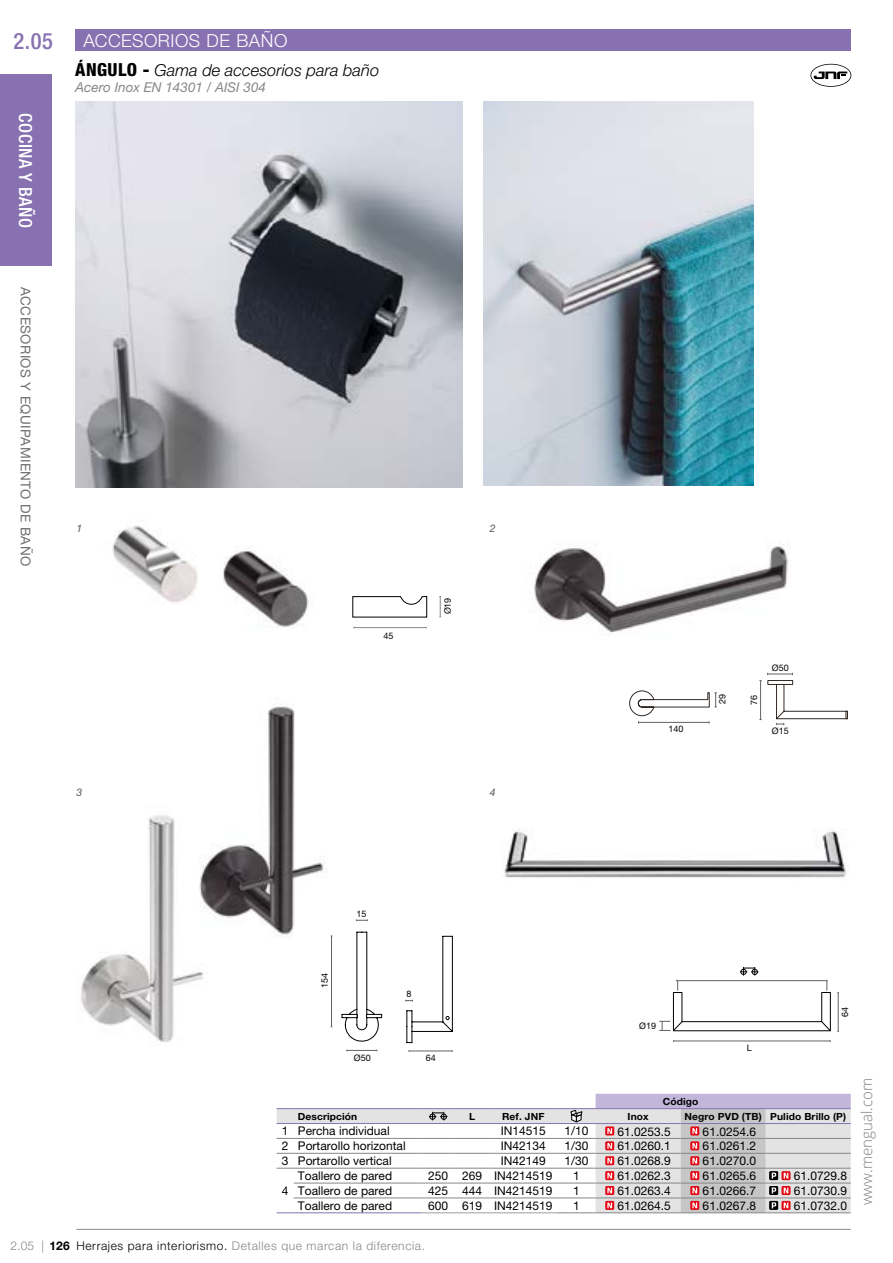
<style>
.page{position:relative;width:893px;height:1263px;background:#fff}
.page>*{position:absolute;margin:0;border:0;box-sizing:border-box;transform-origin:0 0}
.t1{font:500 condensed 22.5px "Helvetica Neue LT Pro";color:#8871b1}
.t2{font:300 18px "Helvetica Neue LT Pro";letter-spacing:.03em;color:#fff}
.t3{font:500 condensed 18px "Helvetica Neue LT Pro";letter-spacing:.025em;color:#fff}
.t4{font:italic 300 16.5px "Helvetica Neue LT Pro";color:#000}
.t5{font:300 15px "Open Sans";color:#808080}
.t6{font:13.5px "Helvetica Neue LT Pro";letter-spacing:.03em;color:#706f6f}
.t7{font:italic 13.5px "Helvetica Neue LT Pro";color:#878787}
.t8{font:12px "Helvetica Neue LT Pro";color:#000}
.t9{font:300 12px "Helvetica Neue LT Pro";letter-spacing:.05em;color:#878787}
.t10{font:italic 10.5px "Helvetica Neue LT Pro";color:#575756}
.t11{font:700 9.9px "Helvetica Neue LT Pro";letter-spacing:.01em;color:#000;scale:1.04 1}
.t12{font:9px "Helvetica Neue LT Pro";color:#000}
.s1{font-weight:800;font-style:normal;font-stretch:condensed;font-size:18px}
.s2{font-weight:700;color:#000}
.s3{color:#000}
</style>
<div class="page">
<img style="left:112px;top:525px;width:86px;height:78px">
<img style="left:223px;top:551px;width:86px;height:76px">
<img style="left:75px;top:102px;width:387px;height:385px">
<img style="left:484px;top:102px;width:269px;height:383px">
<img style="left:530px;top:541px;width:258px;height:94px">
<img style="left:81px;top:815px;width:122px;height:228px">
<img style="left:200px;top:706px;width:124px;height:246px">
<img style="left:504px;top:828px;width:344px;height:50px">
<div style="left:75px;top:29px;width:775px;height:22px;background:#8871b1"></div>
<div style="left:0;top:74px;width:52px;height:192px;background:#8871b1"></div>
<hr style="left:76px;top:1229px;width:775px;height:1px;background:#878787">
<svg style="left:277px;top:1109px;width:319px;height:103px"></svg>
<hr style="left:421px;top:1212px;width:34px;height:1px;background:#9d9d9c">
<hr style="left:455px;top:1212px;width:34px;height:1px;background:#9d9d9c">
<hr style="left:489px;top:1212px;width:68px;height:1px;background:#9d9d9c">
<svg style="left:277px;top:1108px;width:17px;height:1px"></svg>
<hr style="left:294px;top:1108px;width:127px;height:1px;background:#8871b1">
<hr style="left:421px;top:1108px;width:34px;height:1px;background:#8871b1">
<hr style="left:455px;top:1108px;width:34px;height:1px;background:#8871b1">
<hr style="left:489px;top:1108px;width:68px;height:1px;background:#8871b1">
<hr style="left:557px;top:1108px;width:39px;height:1px;background:#8871b1">
<svg style="left:277px;top:1123px;width:17px;height:1px"></svg>
<hr style="left:294px;top:1123px;width:127px;height:1px;background:#8871b1">
<hr style="left:421px;top:1123px;width:34px;height:1px;background:#8871b1">
<hr style="left:455px;top:1123px;width:34px;height:1px;background:#8871b1">
<hr style="left:489px;top:1123px;width:68px;height:1px;background:#8871b1">
<svg style="left:277px;top:1212px;width:17px;height:1px"></svg>
<hr style="left:294px;top:1212px;width:127px;height:1px;background:#8871b1">
<hr style="left:557px;top:1123px;width:39px;height:1px;background:#8871b1">
<hr style="left:557px;top:1212px;width:39px;height:1px;background:#878787">
<svg style="left:277px;top:1138px;width:17px;height:1px"></svg>
<hr style="left:294px;top:1138px;width:127px;height:1px;background:#878787">
<hr style="left:421px;top:1138px;width:34px;height:1px;background:#878787">
<hr style="left:455px;top:1138px;width:34px;height:1px;background:#878787">
<hr style="left:489px;top:1138px;width:68px;height:1px;background:#878787">
<hr style="left:557px;top:1138px;width:39px;height:1px;background:#878787">
<svg style="left:277px;top:1153px;width:17px;height:1px"></svg>
<hr style="left:294px;top:1153px;width:127px;height:1px;background:#878787">
<hr style="left:421px;top:1153px;width:34px;height:1px;background:#878787">
<hr style="left:455px;top:1153px;width:34px;height:1px;background:#878787">
<hr style="left:489px;top:1153px;width:68px;height:1px;background:#878787">
<hr style="left:557px;top:1153px;width:39px;height:1px;background:#878787">
<svg style="left:277px;top:1168px;width:17px;height:1px"></svg>
<hr style="left:294px;top:1168px;width:127px;height:1px;background:#878787">
<hr style="left:421px;top:1168px;width:34px;height:1px;background:#878787">
<hr style="left:455px;top:1168px;width:34px;height:1px;background:#878787">
<hr style="left:489px;top:1168px;width:68px;height:1px;background:#878787">
<hr style="left:557px;top:1168px;width:39px;height:1px;background:#878787">
<hr style="left:294px;top:1183px;width:127px;height:1px;background:#878787">
<hr style="left:421px;top:1183px;width:34px;height:1px;background:#878787">
<hr style="left:455px;top:1183px;width:34px;height:1px;background:#878787">
<hr style="left:489px;top:1183px;width:68px;height:1px;background:#878787">
<hr style="left:557px;top:1183px;width:39px;height:1px;background:#878787">
<hr style="left:294px;top:1197px;width:127px;height:1px;background:#878787">
<hr style="left:421px;top:1197px;width:34px;height:1px;background:#878787">
<hr style="left:455px;top:1197px;width:34px;height:1px;background:#878787">
<hr style="left:489px;top:1197px;width:68px;height:1px;background:#878787">
<hr style="left:557px;top:1197px;width:39px;height:1px;background:#878787">
<svg style="left:429px;top:1112px;width:18px;height:8px"></svg>
<svg style="left:571px;top:1110px;width:11px;height:12px"></svg>
<svg style="left:596px;top:1094px;width:255px;height:119px;background:#d0c8cd"></svg>
<svg style="left:810px;top:64px;width:41px;height:23px"></svg>
<hr style="left:760px;top:681px;width:1px;height:39px;background:#646363">
<svg style="left:767px;top:673px;width:81px;height:52px"></svg>
<svg style="left:629px;top:690px;width:87px;height:33px"></svg>
<svg style="left:352px;top:596px;width:75px;height:22px"></svg>
<hr style="left:354px;top:627px;width:72px;height:1px;background:#878787">
<svg style="left:439px;top:596px;width:2px;height:22px"></svg>
<hr style="left:409px;top:1051px;width:43px;height:1px;background:#646363">
<hr style="left:347px;top:1050px;width:30px;height:1px;background:#646363">
<hr style="left:331px;top:936px;width:1px;height:91px;background:#646363">
<svg style="left:356px;top:919px;width:12px;height:2px"></svg>
<svg style="left:342px;top:932px;width:40px;height:110px"></svg>
<svg style="left:405px;top:936px;width:48px;height:107px"></svg>
<hr style="left:838px;top:993px;width:1px;height:38px;background:#646363">
<hr style="left:674px;top:1041px;width:156px;height:1px;background:#646363">
<svg style="left:659px;top:967px;width:172px;height:64px"></svg>
<h1 class="t1" style="left:14px;top:27px;width:41px">2.05</h1>
<h2 class="t3" style="left:36px;top:113px;width:116px;rotate:90deg">COCINA Y BAÑO</h2>
<h2 class="t2" style="left:83px;top:30px;width:206px">ACCESORIOS DE BAÑO</h2>
<h3 class="t4" style="left:75px;top:60px;width:306px"><span class="s1">ÁNGULO -</span> Gama de accesorios para baño</h3>
<p class="t7" style="left:75px;top:79px;width:192px">Acero Inox EN 14301 / AISI 304</p>
<p class="t6" style="left:34px;top:287px;width:280px;rotate:90deg">ACCESORIOS Y EQUIPAMIENTO DE BAÑO</p>
<p class="t10" style="left:77px;top:522px;width:7px">1</p>
<p class="t12" style="left:383px;top:630px;width:12px">45</p>
<p class="t12" style="left:442px;top:614px;width:18px;rotate:-90deg">Ø19</p>
<p class="t10" style="left:490px;top:522px;width:7px">2</p>
<p class="t10" style="left:77px;top:786px;width:7px">3</p>
<p class="t10" style="left:490px;top:786px;width:7px">4</p>
<p class="t12" style="left:668px;top:724px;width:17px">140</p>
<p class="t12" style="left:717px;top:704px;width:12px;rotate:-90deg">29</p>
<p class="t12" style="left:749px;top:704px;width:12px;rotate:-90deg">76</p>
<p class="t12" style="left:772px;top:662px;width:18px">Ø50</p>
<p class="t12" style="left:772px;top:725px;width:18px">Ø15</p>
<p class="t12" style="left:356px;top:908px;width:12px">15</p>
<p class="t12" style="left:319px;top:988px;width:17px;rotate:-90deg">154</p>
<p class="t12" style="left:407px;top:988px;width:7px">8</p>
<p class="t12" style="left:354px;top:1052px;width:18px">Ø50</p>
<p class="t12" style="left:426px;top:1052px;width:12px">64</p>
<p class="t12" style="left:639px;top:1020px;width:18px">Ø19</p>
<p class="t11" style="left:663px;top:1096px;width:36px">Código</p>
<p class="t12" style="left:747px;top:1043px;width:7px">L</p>
<p class="t12" style="left:839px;top:1016px;width:12px;rotate:-90deg">64</p>
<p class="t11" style="left:298px;top:1111px;width:59px">Descripción</p>
<p class="t11" style="left:469px;top:1111px;width:7px">L</p>
<p class="t11" style="left:502px;top:1111px;width:42px">Ref. JNF</p>
<p class="t11" style="left:628px;top:1111px;width:22px">Inox</p>
<p class="t11" style="left:685px;top:1111px;width:157px">Negro PVD (TB) Pulido Brillo (P)</p>
<p class="t8" style="left:282px;top:1124px;width:109px">1 Percha individual</p>
<p class="t8" style="left:501px;top:1124px;width:47px">IN14515</p>
<p class="t8" style="left:564px;top:1124px;width:26px">1/10</p>
<p class="t8" style="left:618px;top:1124px;width:55px">61.0253.5</p>
<p class="t8" style="left:703px;top:1124px;width:55px">61.0254.6</p>
<p class="t8" style="left:282px;top:1139px;width:125px">2 Portarollo horizontal</p>
<p class="t8" style="left:501px;top:1139px;width:47px">IN42134</p>
<p class="t8" style="left:564px;top:1139px;width:26px">1/30</p>
<p class="t8" style="left:618px;top:1139px;width:55px">61.0260.1</p>
<p class="t8" style="left:703px;top:1139px;width:55px">61.0261.2</p>
<p class="t8" style="left:282px;top:1153px;width:111px">3 Portarollo vertical</p>
<p class="t8" style="left:501px;top:1153px;width:47px">IN42149</p>
<p class="t8" style="left:564px;top:1153px;width:26px">1/30</p>
<p class="t8" style="left:618px;top:1154px;width:55px">61.0268.9</p>
<p class="t8" style="left:703px;top:1154px;width:55px">61.0270.0</p>
<p class="t8" style="left:282px;top:1183px;width:8px">4</p>
<p class="t8" style="left:298px;top:1168px;width:96px">Toallero de pared</p>
<p class="t8" style="left:428px;top:1168px;width:126px">250 269 IN4214519</p>
<p class="t8" style="left:573px;top:1168px;width:8px">1</p>
<p class="t8" style="left:618px;top:1169px;width:55px">61.0262.3</p>
<p class="t8" style="left:703px;top:1169px;width:55px">61.0265.6</p>
<p class="t8" style="left:794px;top:1169px;width:55px">61.0729.8</p>
<p class="t8" style="left:298px;top:1183px;width:96px">Toallero de pared</p>
<p class="t8" style="left:428px;top:1183px;width:126px">425 444 IN4214519</p>
<p class="t8" style="left:573px;top:1183px;width:8px">1</p>
<p class="t8" style="left:618px;top:1183px;width:55px">61.0263.4</p>
<p class="t8" style="left:703px;top:1183px;width:55px">61.0266.7</p>
<p class="t8" style="left:794px;top:1183px;width:55px">61.0730.9</p>
<p class="t8" style="left:298px;top:1198px;width:96px">Toallero de pared</p>
<p class="t8" style="left:428px;top:1198px;width:126px">600 619 IN4214519</p>
<p class="t8" style="left:573px;top:1198px;width:8px">1</p>
<p class="t8" style="left:618px;top:1198px;width:55px">61.0264.5</p>
<p class="t8" style="left:703px;top:1198px;width:55px">61.0267.8</p>
<p class="t8" style="left:794px;top:1198px;width:55px">61.0732.0</p>
<p class="t9" style="left:11px;top:1239px;width:416px">2.05 | <span class="s2">126</span> <span class="s3">Herrajes para interiorismo.</span> Detalles que marcan la diferencia.</p>
<p class="t5" style="left:856px;top:1205px;width:129px;rotate:-90deg">www.mengual.com</p>
</div>
